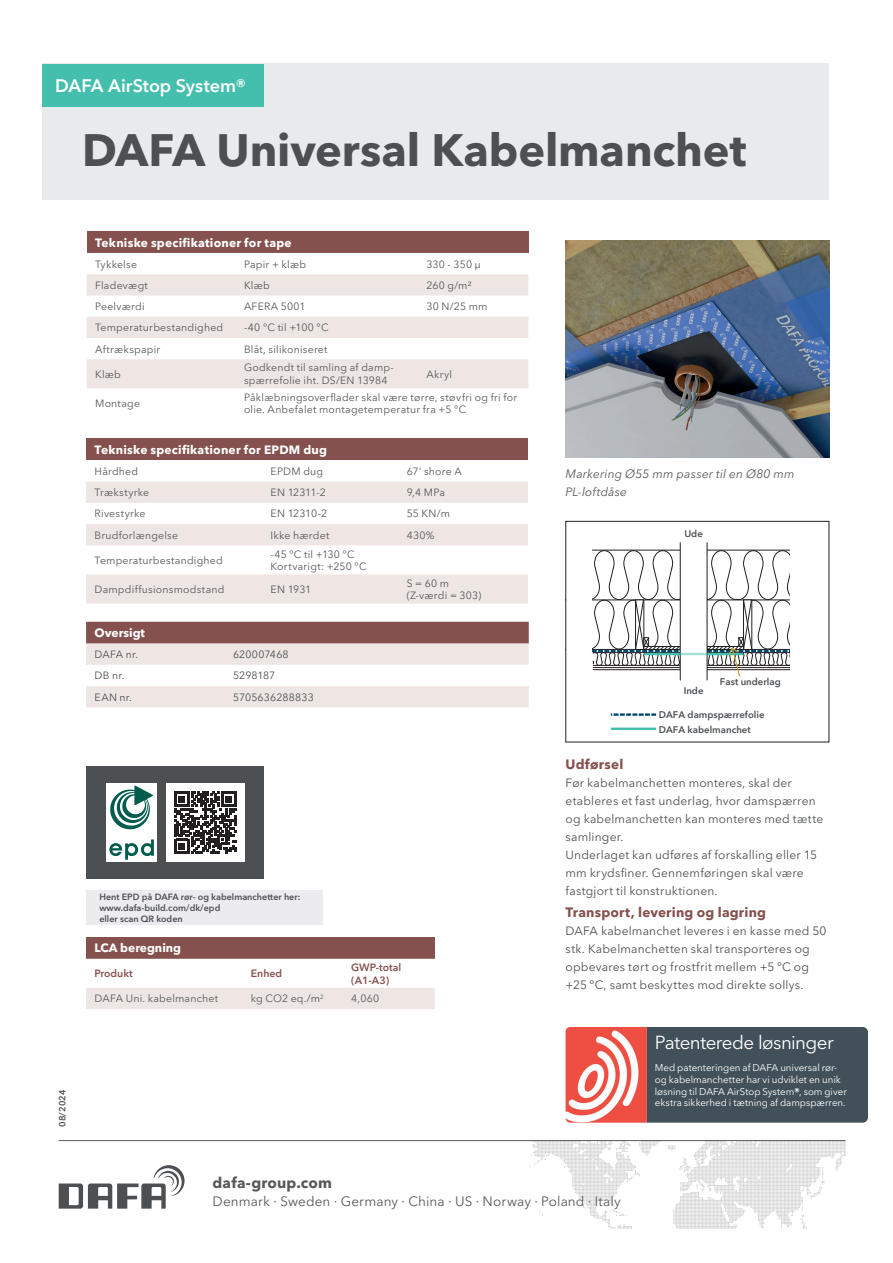
<style>
.page{position:relative;width:893px;height:1263px;background:#fff}
.page>*{position:absolute;margin:0;border:0;box-sizing:border-box;transform-origin:0 0}
.t1{font:700 45px "Avenir Next LT Pro";letter-spacing:-.005em;color:#4d5053}
.t2{font:18.75px "Avenir Next LT Pro";letter-spacing:-.03em;color:#fff}
.t3{font:600 18px "Avenir Next LT Pro";color:#fff}
.t4{font:700 15px "Avenir Next LT Pro";letter-spacing:.01em;color:#57585a}
.t5{font:13.5px "Avenir Next LT Pro";letter-spacing:.01em;color:#57585a}
.t6{font:700 13.5px "Avenir Next LT Pro";letter-spacing:.015em;color:#85514e}
.t7{font:12px/18px "Avenir Next LT Pro";letter-spacing:.015em;color:#4d5053}
.t8{font:700 12px "Avenir Next LT Pro";letter-spacing:.02em;color:#fff}
.t9{font:italic 12px/18px "Avenir Next LT Pro";letter-spacing:.015em;color:#57585a}
.t10{font:700 12px "Avenir Next LT Pro";color:#fff}
.t11{font:10.5px/12.6px "Avenir Next LT Pro";letter-spacing:.02em;color:#57585a}
.t12{font:10.5px "Avenir Next LT Pro";letter-spacing:.015em;color:#4d5053}
.t13{font:600 10.5px/12.6px "Avenir Next LT Pro";color:#85514e}
.t14{font:10.5px "Avenir Next LT Pro";letter-spacing:-.005em;color:#4d5053}
.t15{font:9.75px/11.7px "Avenir Next LT Pro";letter-spacing:-.005em;color:#fff}
.t16{font:600 9.6px/14.2px "Avenir Next LT Pro";color:#4d5053}
.t17{font:600 9px/10.8px "Avenir Next LT Pro";color:#4d5053}
.s1{color:#4d5053}
.s2{font-weight:700}
</style>
<div class="page">
<div style="left:43px;top:64px;width:786px;height:136px;background:#e9eaec"></div>
<div style="left:43px;top:64px;width:221px;height:42px;background:#45bfad"></div>
<div style="left:647px;top:1027px;width:221px;height:96px;background:#425159"></div>
<img style="left:566px;top:1027px;width:81px;height:96px">
<svg style="left:611px;top:713px;width:45px;height:3px"></svg>
<hr style="left:611px;top:728px;width:45px;height:2px;background:#45bfad">
<svg style="left:592px;top:550px;width:198px;height:128px"></svg>
<div style="left:680px;top:543px;width:27px;height:137px;background:#fff"></div>
<hr style="left:707px;top:543px;width:1px;height:137px;background:#231f20">
<hr style="left:680px;top:543px;width:1px;height:137px;background:#231f20">
<hr style="left:679px;top:653px;width:30px;height:2px;background:#45bfad">
<div style="left:87px;top:231px;width:441px;height:22px;background:#85514e"></div>
<svg style="left:87px;top:274px;width:441px;height:114px;fill:#eee6e3"></svg>
<div style="left:86px;top:438px;width:442px;height:22px;background:#85514e"></div>
<svg style="left:86px;top:481px;width:442px;height:1px"></svg>
<svg style="left:86px;top:482px;width:442px;height:121px;fill:#eee6e3"></svg>
<img style="left:523px;top:1141px;width:322px;height:88px">
<svg style="left:59px;top:1165px;width:126px;height:43px"></svg>
<hr style="left:59px;top:1140px;width:786px;height:1px;background:#57585a">
<img style="left:566px;top:240px;width:263px;height:217px">
<svg style="left:86px;top:622px;width:443px;height:85px"></svg>
<div style="left:86px;top:937px;width:349px;height:22px;background:#85514e"></div>
<div style="left:86px;top:988px;width:349px;height:21px;background:#eee6e3"></div>
<div style="left:87px;top:890px;width:236px;height:35px;background:#ececee"></div>
<svg style="left:87px;top:766px;width:177px;height:113px"></svg>
<h3 class="t3" style="left:55px;top:75px;width:193px">DAFA AirStop System®</h3>
<h1 class="t1" style="left:82px;top:123px;width:666px">DAFA Universal Kabelmanchet</h1>
<p class="t17" style="left:57px;top:1127px;width:39px;rotate:-90deg">08/2024</p>
<p class="t8" style="left:95px;top:235px;width:198px">Tekniske specifikationer for tape</p>
<p class="t11" style="left:95px;top:258px;width:43px">Tykkelse</p>
<p class="t11" style="left:244px;top:258px;width:64px">Papir + klæb</p>
<p class="t11" style="left:426px;top:258px;width:56px">330 - 350 μ</p>
<p class="t11" style="left:95px;top:279px;width:54px">Fladevægt</p>
<p class="t11" style="left:244px;top:279px;width:27px">Klæb</p>
<p class="t11" style="left:426px;top:279px;width:47px">260 g/m²</p>
<p class="t11" style="left:95px;top:300px;width:51px">Peelværdi</p>
<p class="t11" style="left:244px;top:300px;width:63px">AFERA 5001</p>
<p class="t11" style="left:426px;top:300px;width:63px">30 N/25 mm</p>
<p class="t11" style="left:95px;top:321px;width:130px">Temperaturbestandighed</p>
<p class="t11" style="left:244px;top:321px;width:86px">-40 °C til +100 °C</p>
<p class="t11" style="left:95px;top:343px;width:67px">Aftrækspapir</p>
<p class="t11" style="left:244px;top:343px;width:85px">Blåt, silikoniseret</p>
<p class="t11" style="left:95px;top:368px;width:27px">Klæb</p>
<p class="t11" style="left:244px;top:361px;width:151px">Godkendt til samling af damp&shy;spærrefolie iht. DS/EN 13984</p>
<p class="t11" style="left:426px;top:368px;width:27px">Akryl</p>
<p class="t11" style="left:95px;top:397px;width:46px">Montage</p>
<p class="t11" style="left:244px;top:391px;width:275px">Påklæbningsoverflader skal være tørre, støvfri og fri for olie. Anbefalet montagetemperatur fra +5 °C</p>
<p class="t8" style="left:95px;top:442px;width:234px">Tekniske specifikationer for EPDM dug</p>
<p class="t11" style="left:95px;top:465px;width:45px">Hårdhed</p>
<p class="t11" style="left:271px;top:465px;width:54px">EPDM dug</p>
<p class="t11" style="left:407px;top:465px;width:57px">67' shore A</p>
<p class="t11" style="left:95px;top:486px;width:56px">Trækstyrke</p>
<p class="t11" style="left:271px;top:486px;width:57px">EN 12311-2</p>
<p class="t11" style="left:407px;top:486px;width:40px">9,4 MPa</p>
<p class="t11" style="left:95px;top:507px;width:52px">Rivestyrke</p>
<p class="t11" style="left:271px;top:507px;width:58px">EN 12310-2</p>
<p class="t11" style="left:407px;top:507px;width:45px">55 KN/m</p>
<p class="t11" style="left:95px;top:529px;width:85px">Brudforlængelse</p>
<p class="t11" style="left:271px;top:529px;width:60px">Ikke hærdet</p>
<p class="t11" style="left:407px;top:529px;width:29px">430%</p>
<p class="t11" style="left:95px;top:554px;width:130px">Temperaturbestandighed</p>
<p class="t11" style="left:271px;top:548px;width:97px">-45 °C til +130 °C<br>Kortvarigt: +250 °C</p>
<p class="t11" style="left:95px;top:583px;width:131px">Dampdiffusionsmodstand</p>
<p class="t11" style="left:271px;top:583px;width:42px">EN 1931</p>
<p class="t11" style="left:407px;top:577px;width:76px">S = 60 m (Z-værdi = 303)</p>
<p class="t10" style="left:95px;top:626px;width:52px">Oversigt</p>
<p class="t12" style="left:95px;top:648px;width:45px">DAFA nr.</p>
<p class="t12" style="left:233px;top:648px;width:57px">620007468</p>
<p class="t12" style="left:95px;top:669px;width:31px">DB nr.</p>
<p class="t14" style="left:233px;top:669px;width:44px">5298187</p>
<p class="t12" style="left:95px;top:691px;width:39px">EAN nr.</p>
<p class="t12" style="left:233px;top:691px;width:82px">5705636288833</p>
<p class="t17" style="left:99px;top:892px;width:203px">Hent EPD på DAFA rør- og kabelmanchetter her: www.dafa-build.com/dk/epd<br>eller scan QR koden</p>
<p class="t10" style="left:95px;top:941px;width:88px">LCA beregning</p>
<p class="t13" style="left:95px;top:967px;width:39px">Produkt</p>
<p class="t13" style="left:251px;top:967px;width:33px">Enhed</p>
<p class="t13" style="left:351px;top:961px;width:52px">GWP-total (A1-A3)</p>
<p class="t11" style="left:95px;top:992px;width:125px">DAFA Uni. kabelmanchet</p>
<p class="t11" style="left:251px;top:992px;width:74px">kg CO2 eq.<span class="s1">/m</span><sup>2</sup></p>
<p class="t11" style="left:351px;top:992px;width:29px">4,060</p>
<p class="t9" style="left:566px;top:464px;width:231px">Markering Ø55 mm passer til en Ø80 mm<br>PL-loftdåse</p>
<p class="t16" style="left:684px;top:526px;width:20px">Ude</p>
<p class="t16" style="left:720px;top:675px;width:62px">Fast underlag</p>
<p class="t16" style="left:659px;top:708px;width:107px">DAFA dampspærrefolie<br>DAFA kabelmanchet</p>
<p class="t16" style="left:684px;top:683px;width:21px">Inde</p>
<p class="t6" style="left:566px;top:756px;width:59px">Udførsel</p>
<p class="t7" style="left:566px;top:774px;width:259px">Før kabelmanchetten monteres, skal der etableres et fast underlag, hvor damspærren og kabelmanchetten kan monteres med tætte samlinger.<br>Underlaget kan udføres af forskalling eller 15 mm krydsfiner. Gennemføringen skal være fastgjort til konstruktionen.</p>
<p class="t6" style="left:566px;top:904px;width:202px">Transport, levering og lagring</p>
<p class="t7" style="left:566px;top:922px;width:262px">DAFA kabelmanchet leveres i en kasse med 50 stk. Kabelmanchetten skal transporteres og opbevares tørt og frostfrit mellem +5 ºC og +25 ºC, samt beskyttes mod direkte sollys.</p>
<h2 class="t2" style="left:655px;top:1031px;width:180px">Patenterede løsninger</h2>
<p class="t15" style="left:655px;top:1062px;width:193px">Med patenteringen af DAFA universal rør&shy;og kabelmanchetter har vi udviklet en unik løsning til DAFA AirStop System<span class="s2">®</span>, som giver ekstra sikkerhed i tætning af dampspærren.</p>
<h3 class="t4" style="left:213px;top:1173px;width:121px">dafa-group.com</h3>
<p class="t5" style="left:213px;top:1193px;width:410px">Denmark · Sweden · Germany · China · US · Norway · Poland · Italy</p>
</div>
